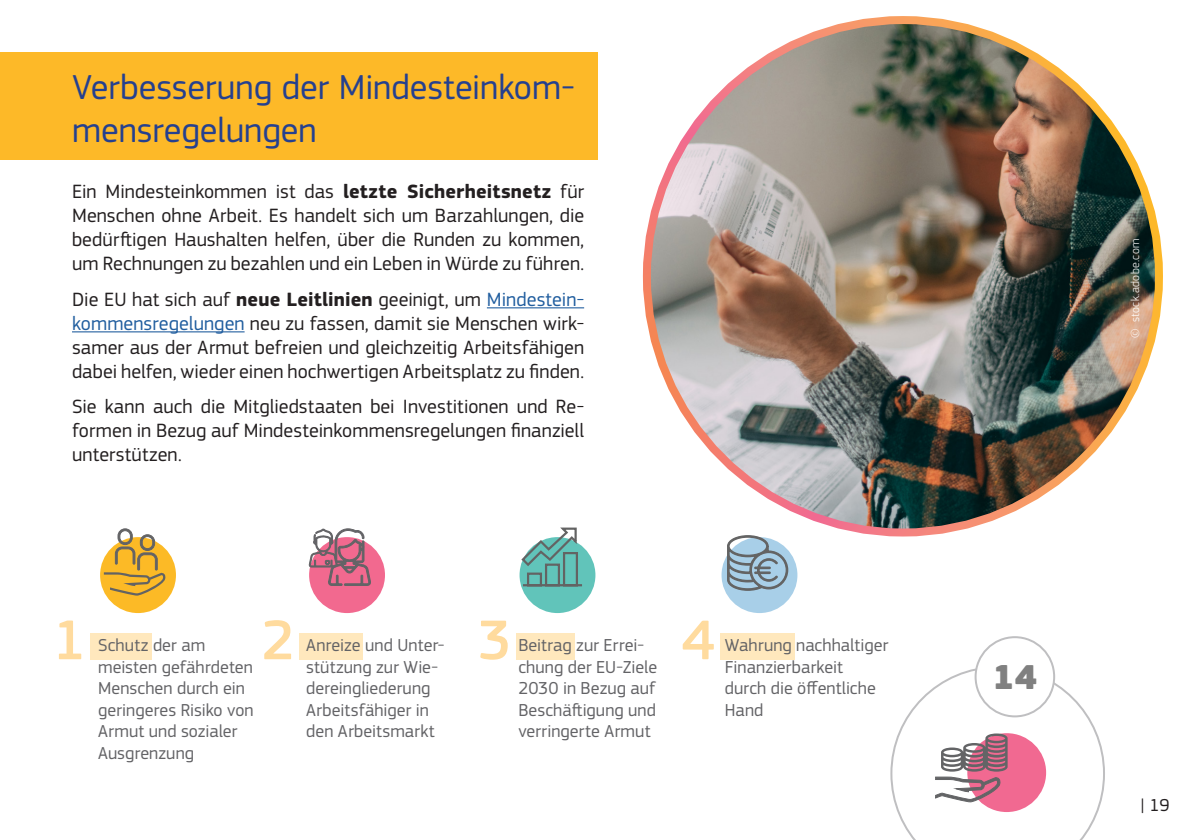
<style>
.page{position:relative;width:1191px;height:840px;background:#fff}
.page>*{position:absolute;margin:0;border:0;box-sizing:border-box;transform-origin:0 0}
.t1{font:500 58.2px "EC Square Sans Pro";color:#ffdb9e}
.t2{font:36px/43.2px "EC Square Sans Pro";color:#25408f}
.t3{font:900 36px "EC Square Sans Pro Extra";color:#808080}
.Body{font:20px/24px "EC Square Sans Pro";letter-spacing:.005em;color:#231f20;text-align:justify}
.Body-2{font:18px/21.6px "EC Square Sans Pro";letter-spacing:.005em;color:#636366}
.t4{font:18px "EC Square Sans Pro";color:#231f20}
.t5{font:300 12px "EC Square Sans Pro";letter-spacing:.025em;color:#fff}
.s1{font-weight:700}
.s2{color:#215e9f}
</style>
<div class="page">
<div style="left:0;top:52px;width:598px;height:107px;background:#fdb928"></div>
<hr style="left:487px;top:307px;width:97px;height:1px;background:#215e9f">
<hr style="left:72px;top:331px;width:173px;height:1px;background:#215e9f">
<svg style="left:890px;top:668px;width:215px;height:171px"></svg>
<div style="left:975px;top:636px;width:79px;height:80px;background:#fff;border-radius:50%"></div>
<div style="left:974px;top:635px;width:81px;height:82px;border:2px solid #bfbfc1;border-radius:50%"></div>
<img style="left:647px;top:20px;width:512px;height:512px;border-radius:256px">
<div style="left:91px;top:632px;width:61px;height:27px;background:#ffe8bd"></div>
<div style="left:100px;top:537px;width:76px;height:75px;background:#fcba26;border-radius:50%"></div>
<svg style="left:104px;top:528px;width:62px;height:67px"></svg>
<div style="left:515px;top:632px;width:59px;height:27px;background:#ffe8bd"></div>
<div style="left:519px;top:537px;width:76px;height:75px;background:#61c4ba;border-radius:50%"></div>
<svg style="left:520px;top:527px;width:64px;height:60px"></svg>
<div style="left:300px;top:632px;width:63px;height:27px;background:#ffe8bd"></div>
<div style="left:309px;top:537px;width:76px;height:75px;background:#f2698f;border-radius:50%"></div>
<svg style="left:309px;top:528px;width:62px;height:57px"></svg>
<div style="left:720px;top:632px;width:74px;height:27px;background:#ffe8bd"></div>
<div style="left:721px;top:537px;width:76px;height:75px;background:#a8cfe8;border-radius:50%"></div>
<svg style="left:726px;top:535px;width:63px;height:56px"></svg>
<h1 class="t2" style="left:72px;top:66px;width:504px">Verbesserung der Mindesteinkom&shy;mensregelungen</h1>
<p class="Body" style="left:72px;top:180px;width:513px">Ein Mindesteinkommen ist das <span class="s1">letzte Sicherheitsnetz</span> für Menschen ohne Arbeit. Es handelt sich um Barzahlungen, die bedürftigen Haushalten helfen, über die Runden zu kommen, um Rechnungen zu bezahlen und ein Leben in Würde zu führen.</p>
<p class="Body" style="left:72px;top:287px;width:513px">Die EU hat sich auf <span class="s1">neue Leitlinien</span> geeinigt, um <span class="s2">Mindestein&shy;kommensregelungen</span> neu zu fassen, damit sie Menschen wirk&shy;samer aus der Armut befreien und gleichzeitig Arbeitsfähigen dabei helfen, wieder einen hochwertigen Arbeitsplatz zu finden.</p>
<p class="Body" style="left:72px;top:394px;width:513px">Sie kann auch die Mitgliedstaaten bei Investitionen und Re&shy;formen in Bezug auf Mindesteinkommensregelungen finanziell unterstützen.</p>
<h1 class="t1" style="left:53px;top:605px;width:35px">1</h1>
<h1 class="t1" style="left:261px;top:605px;width:35px">2</h1>
<h1 class="t1" style="left:478px;top:605px;width:35px">3</h1>
<h1 class="t1" style="left:681px;top:605px;width:35px">4</h1>
<p class="Body-2" style="left:98px;top:634px;width:157px">Schutz der am meisten gefährdeten<br>Menschen durch ein geringeres Risiko von<br>Armut und sozialer<br>Ausgrenzung</p>
<p class="Body-2" style="left:306px;top:634px;width:140px">Anreize und Unter&shy;stützung zur Wie&shy;dereingliederung<br>Arbeitsfähiger in den Arbeitsmarkt</p>
<p class="Body-2" style="left:518px;top:634px;width:140px">Beitrag zur Errei&shy;chung der EU-Ziele<br>2030 in Bezug auf<br>Beschäftigung und verringerte Armut</p>
<p class="Body-2" style="left:725px;top:634px;width:165px">Wahrung nachhaltiger<br>Finanzierbarkeit durch die öffentliche<br>Hand</p>
<p class="t5" style="left:1128px;top:337px;width:100px;rotate:-90deg">© stock.adobe.com</p>
<p class="t3" style="left:992px;top:654px;width:46px">14</p>
<p class="t4" style="left:1140px;top:793px;width:31px">| 19</p>
</div>
